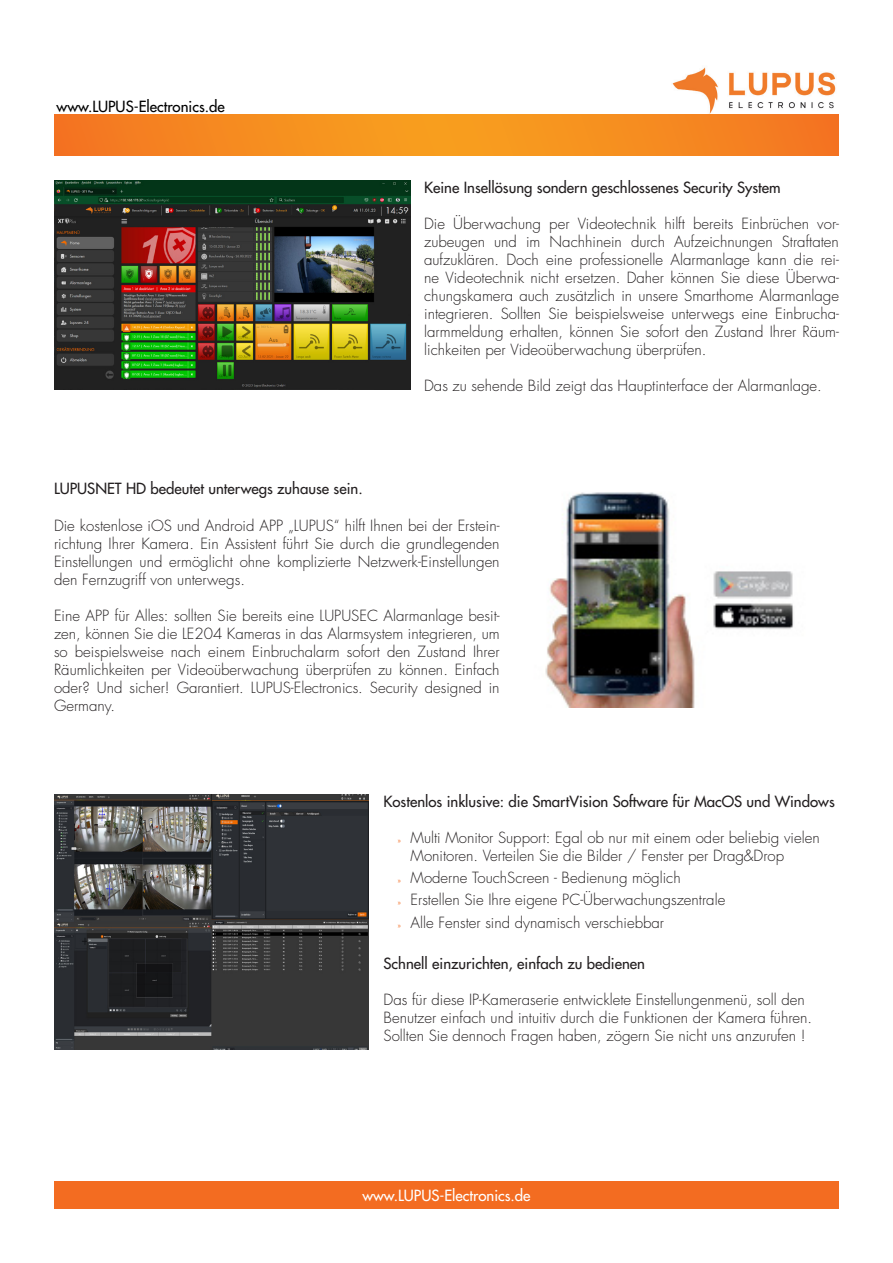
<style>
.page{position:relative;width:893px;height:1263px;background:#fff}
.page>*{position:absolute;margin:0;border:0;box-sizing:border-box;transform-origin:0 0}
.t1{font:300 15px/18px "Futura Std";color:#231f20;text-align:justify}
.t2{font:500 15px "Futura Std";color:#231f20}
.Fußnote{font:500 15px "Futura Std";color:#fff}
.Fußnote-2{font:500 15px "Futura Std";color:#000}
.s1{font-family:"Myriad Pro";font-weight:400;font-size:7.5px;color:#f36c21}
</style>
<div class="page">
<img style="left:657px;top:67px;width:182px;height:48px">
<svg style="left:54px;top:115px;width:785px;height:41px;background:#f58b20"></svg>
<div style="left:54px;top:1181px;width:785px;height:28px;background:#f36c21"></div>
<img style="left:54px;top:181px;width:356px;height:208px">
<img style="left:545px;top:492px;width:249px;height:215px">
<img style="left:54px;top:794px;width:314px;height:255px">
<p class="Fußnote-2" style="left:57px;top:97px;width:170px">www.LUPUS-Electronics.de</p>
<p class="t2" style="left:424px;top:178px;width:358px">Keine Insellösung sondern geschlossenes Security System</p>
<p class="t1" style="left:424px;top:215px;width:416px">Die Überwachung per Videotechnik hilft bereits Einbrüchen vor&shy;zubeugen und im Nachhinein durch Aufzeichnungen Straftaten aufzuklären. Doch eine professionelle Alarmanlage kann die rei&shy;ne Videotechnik nicht ersetzen. Daher können Sie diese Überwa&shy;chungskamera auch zusätzlich in unsere Smarthome Alarmanlage integrieren. Sollten Sie beispielsweise unterwegs eine Einbrucha&shy;larmmeldung erhalten, können Sie sofort den Zustand Ihrer Räum&shy;lichkeiten per Videoüberwachung überprüfen.</p>
<p class="t1" style="left:424px;top:377px;width:399px">Das zu sehende Bild zeigt das Hauptinterface der Alarmanlage.</p>
<p class="t2" style="left:54px;top:480px;width:310px">LUPUSNET HD bedeutet unterwegs zuhause sein.</p>
<p class="t1" style="left:54px;top:516px;width:447px">Die kostenlose iOS und Android APP „LUPUS“ hilft Ihnen bei der Erstein&shy;richtung Ihrer Kamera. Ein Assistent führt Sie durch die grundlegenden Einstellungen und ermöglicht ohne komplizierte Netzwerk-Einstellungen den Fernzugriff von unterwegs.</p>
<p class="t1" style="left:54px;top:606px;width:447px">Eine APP für Alles: sollten Sie bereits eine LUPUSEC Alarmanlage besit&shy;zen, können Sie die LE204 Kameras in das Alarmsystem integrieren, um so beispielsweise nach einem Einbruchalarm sofort den Zustand Ihrer Räumlichkeiten per Videoüberwachung überprüfen zu können. Einfach oder? Und sicher! Garantiert. LUPUS-Electronics. Security designed in Germany.</p>
<p class="t2" style="left:384px;top:792px;width:453px">Kostenlos inklusive: die SmartVision Software für MacOS und Windows</p>
<p class="t1" style="left:411px;top:829px;width:411px;text-indent:-13px"><span class="s1">»</span> Multi Monitor Support: Egal ob nur mit einem oder beliebig vielen<br>Monitoren. Verteilen Sie die Bilder / Fenster per Drag&amp;Drop</p>
<p class="t1" style="left:398px;top:869px;width:284px"><span class="s1">»</span> Moderne TouchScreen - Bedienung möglich</p>
<p class="t1" style="left:398px;top:891px;width:329px"><span class="s1">»</span> Erstellen Sie Ihre eigene PC-Überwachungszentrale</p>
<p class="t1" style="left:398px;top:913px;width:268px"><span class="s1">»</span> Alle Fenster sind dynamisch verschiebbar</p>
<p class="t2" style="left:384px;top:954px;width:263px">Schnell einzurichten, einfach zu bedienen</p>
<p class="t1" style="left:384px;top:991px;width:430px;text-align:left">Das für diese IP-Kameraserie entwicklete Einstellungenmenü, soll den<br>Benutzer einfach und intuitiv durch die Funktionen der Kamera führen.<br>Sollten Sie dennoch Fragen haben, zögern Sie nicht uns anzurufen !</p>
<p class="Fußnote" style="left:362px;top:1186px;width:170px">www.LUPUS-Electronics.de</p>
</div>
